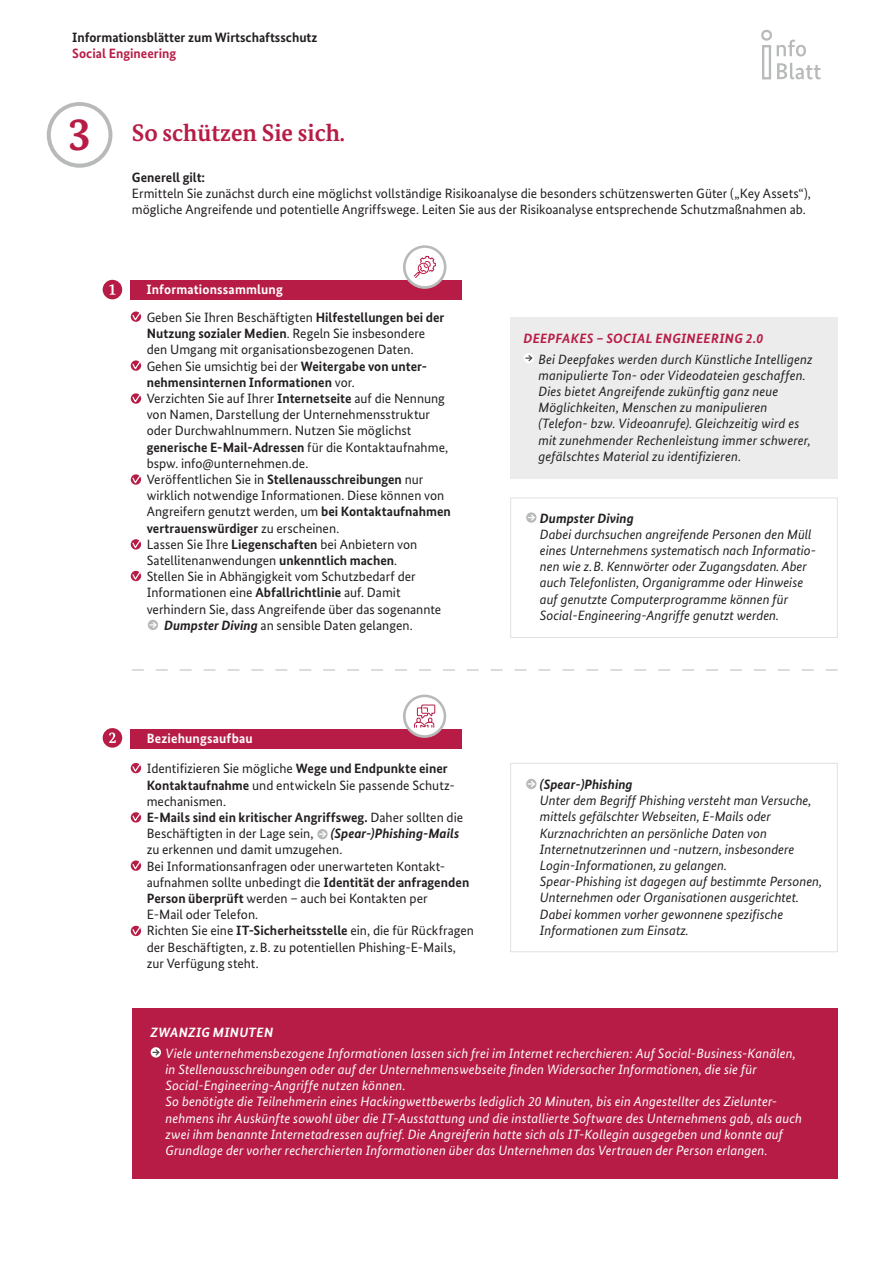
<style>
.page{position:relative;width:893px;height:1263px;background:#fff}
.page>*{position:absolute;margin:0;border:0;box-sizing:border-box;transform-origin:0 0}
.t1{font:700 46.5px "Bundes Serif";color:#b71c46}
.t2{font:700 24px "Bundes Serif";color:#b71c46}
.t3{font:13.5px/16.2px "Bundes Sans";color:#231f20}
.t4{font:italic 13.5px/16.2px "Bundes Sans";color:#231f20}
.t5{font:italic 13.5px/16.2px "Bundes Sans";letter-spacing:.01em;color:#fff}
.t6{font:700 13.5px/16.2px "Bundes Sans";color:#231f20}
.t7{font:700 13.5px "Bundes Sans";letter-spacing:.01em;color:#fff}
.t8{font:italic 700 13.5px "Bundes Sans";letter-spacing:.02em;color:#b71c46}
.t9{font:italic 700 13.5px "Bundes Sans";color:#231f20}
.t10{font:italic 700 13.5px "Bundes Sans";letter-spacing:.02em;color:#fff}
.s1{color:#b71c46}
.s2{font-weight:700}
.s3{font-weight:400}
.s4{font-weight:700;font-style:italic}
</style>
<div class="page">
<svg style="left:761px;top:30px;width:60px;height:49px"></svg>
<svg style="left:132px;top:670px;width:706px;height:1px"></svg>
<svg style="left:132px;top:311px;width:10px;height:10px"></svg>
<svg style="left:132px;top:360px;width:10px;height:10px"></svg>
<svg style="left:132px;top:393px;width:10px;height:10px"></svg>
<svg style="left:132px;top:474px;width:10px;height:10px"></svg>
<svg style="left:132px;top:539px;width:10px;height:10px"></svg>
<svg style="left:132px;top:570px;width:10px;height:10px"></svg>
<svg style="left:148px;top:620px;width:10px;height:10px"></svg>
<svg style="left:150px;top:621px;width:8px;height:8px"></svg>
<div style="left:131px;top:763px;width:10px;height:10px;background:#b71c46;border-radius:50%"></div>
<svg style="left:132px;top:762px;width:10px;height:10px"></svg>
<svg style="left:132px;top:812px;width:10px;height:10px"></svg>
<div style="left:317px;top:829px;width:11px;height:10px;background:#b8baba;border-radius:50%"></div>
<svg style="left:320px;top:830px;width:7px;height:8px"></svg>
<svg style="left:132px;top:860px;width:10px;height:10px"></svg>
<svg style="left:132px;top:925px;width:10px;height:10px"></svg>
<div style="left:47px;top:102px;width:65px;height:66px;background:#b8baba;border-radius:50%"></div>
<div style="left:51px;top:106px;width:58px;height:58px;background:#fff;border-radius:50%"></div>
<div style="left:510px;top:317px;width:328px;height:161px;background:#ececec"></div>
<svg style="left:524px;top:353px;width:10px;height:10px"></svg>
<svg style="left:526px;top:354px;width:8px;height:8px"></svg>
<div style="left:132px;top:1009px;width:706px;height:170px;background:#b71c46"></div>
<svg style="left:151px;top:1047px;width:10px;height:10px"></svg>
<svg style="left:153px;top:1048px;width:8px;height:9px"></svg>
<div style="left:103px;top:280px;width:19px;height:19px;background:#b71c46;border-radius:50%"></div>
<svg style="left:109px;top:284px;width:7px;height:11px"></svg>
<div style="left:130px;top:280px;width:331px;height:19px;background:#b71c46"></div>
<svg style="left:403px;top:245px;width:43px;height:44px"></svg>
<div style="left:406px;top:248px;width:38px;height:38px;background:#fff;border-radius:50%"></div>
<svg style="left:413px;top:256px;width:23px;height:22px"></svg>
<div style="left:103px;top:728px;width:19px;height:20px;background:#b71c46;border-radius:50%"></div>
<svg style="left:109px;top:732px;width:7px;height:11px"></svg>
<div style="left:130px;top:729px;width:331px;height:20px;background:#b71c46"></div>
<svg style="left:403px;top:695px;width:43px;height:43px"></svg>
<div style="left:406px;top:697px;width:38px;height:38px;background:#fff;border-radius:50%"></div>
<svg style="left:414px;top:704px;width:21px;height:24px"></svg>
<div style="left:510px;top:497px;width:328px;height:141px;border:1px solid #b8baba"></div>
<div style="left:526px;top:512px;width:10px;height:11px;background:#b8baba;border-radius:50%"></div>
<svg style="left:528px;top:513px;width:8px;height:9px"></svg>
<div style="left:510px;top:763px;width:328px;height:189px;border:1px solid #b8baba"></div>
<svg style="left:526px;top:779px;width:10px;height:10px"></svg>
<svg style="left:528px;top:780px;width:8px;height:8px"></svg>
<p class="t6" style="left:72px;top:29px;width:247px">Informationsblätter zum Wirtschaftsschutz<br><span class="s1">Social Engineering</span></p>
<p class="t1" style="left:68px;top:105px;width:25px">3</p>
<p class="t2" style="left:132px;top:118px;width:215px">So schützen Sie sich.</p>
<p class="t3" style="left:132px;top:169px;width:680px"><span class="s2">Generell gilt:<br></span>Ermitteln Sie zunächst durch eine möglichst vollständige Risikoanalyse die besonders schützenswerten Güter („Key Assets“), mögliche Angreifende und potentielle Angriffswege. Leiten Sie aus der Risikoanalyse entsprechende Schutzmaßnahmen ab.</p>
<p class="t7" style="left:147px;top:281px;width:138px">Informationssammlung</p>
<p class="t3" style="left:147px;top:309px;width:299px">Geben Sie Ihren Beschäftigten <span class="s2">Hilfestellungen bei der<br>Nutzung sozialer Medien</span>. Regeln Sie insbesondere den Umgang mit organisationsbezogenen Daten.</p>
<p class="t6" style="left:147px;top:358px;width:282px"><span class="s3">Gehen Sie umsichtig bei der</span> Weitergabe von unter&shy;nehmensinternen Informationen <span class="s3">vor.</span></p>
<p class="t3" style="left:147px;top:390px;width:303px">Verzichten Sie auf Ihrer <span class="s2">Internetseite</span> auf die Nennung von Namen, Darstellung der Unternehmensstruktur oder Durchwahlnummern. Nutzen Sie möglichst <span class="s2">generische E-Mail-Adressen</span> für die Kontaktaufnahme, bspw. info@unternehmen.de.</p>
<p class="t3" style="left:147px;top:471px;width:306px">Veröffentlichen Sie in <span class="s2">Stellenausschreibungen</span> nur wirklich notwendige Informationen. Diese können von Angreifern genutzt werden, um <span class="s2">bei Kontaktaufnahmen vertrauenswürdiger</span> zu erscheinen.</p>
<p class="t3" style="left:147px;top:536px;width:272px">Lassen Sie Ihre <span class="s2">Liegenschaften</span> bei Anbietern von<br>Satellitenanwendungen <span class="s2">unkenntlich machen</span>.</p>
<p class="t3" style="left:147px;top:568px;width:296px">Stellen Sie in Abhängigkeit vom Schutzbedarf der<br>Informationen eine <span class="s2">Abfallrichtlinie</span> auf. Damit verhindern Sie, dass Angreifende über das sogenannte</p>
<p class="t3" style="left:164px;top:617px;width:250px"><span class="s4">Dumpster Diving</span> an sensible Daten gelangen.</p>
<p class="t7" style="left:147px;top:730px;width:107px">Beziehungsaufbau</p>
<p class="t3" style="left:147px;top:760px;width:310px">Identifizieren Sie mögliche <span class="s2">Wege und Endpunkte einer<br>Kontaktaufnahme</span> und entwickeln Sie passende Schutz&shy;mechanismen.</p>
<p class="t3" style="left:147px;top:809px;width:318px"><span class="s2">E-Mails sind ein kritischer Angriffsweg.</span> Daher sollten die<br>Beschäftigten in der Lage sein,</p>
<p class="t3" style="left:147px;top:825px;width:314px;text-indent:184px"><span class="s4">(Spear-)Phishing-Mails </span>zu erkennen und damit umzugehen.</p>
<p class="t3" style="left:147px;top:858px;width:324px">Bei Informationsanfragen oder unerwarteten Kontakt&shy;aufnahmen sollte unbedingt die <span class="s2">Identität der anfragenden Person überprüft</span> werden – auch bei Kontakten per<br>E-Mail oder Telefon.</p>
<p class="t3" style="left:147px;top:922px;width:329px">Richten Sie eine <span class="s2">IT-Sicherheitsstelle</span> ein, die für Rückfragen der Beschäftigten, z.B. zu potentiellen Phishing-E-Mails, zur Verfügung steht.</p>
<p class="t8" style="left:523px;top:330px;width:241px">DEEPFAKES – SOCIAL ENGINEERING 2.0</p>
<p class="t4" style="left:538px;top:351px;width:276px">Bei Deepfakes werden durch Künstliche Intelligenz manipulierte Ton- oder Videodateien geschaffen.<br>Dies bietet Angreifende zukünftig ganz neue Möglichkeiten, Menschen zu manipulieren (Telefon- bzw. Videoanrufe). Gleichzeitig wird es mit zunehmender Rechenleistung immer schwerer, gefälschtes Material zu identifizieren.</p>
<p class="t9" style="left:540px;top:510px;width:95px">Dumpster Diving</p>
<p class="t4" style="left:540px;top:526px;width:278px">Dabei durchsuchen angreifende Personen den Müll eines Unternehmens systematisch nach Informatio&shy;nen wie z.B. Kennwörter oder Zugangsdaten. Aber auch Telefonlisten, Organigramme oder Hinweise auf genutzte Computerprogramme können für Social-Engineering-Angriffe genutzt werden.</p>
<p class="t9" style="left:540px;top:776px;width:94px">(Spear-)Phishing</p>
<p class="t4" style="left:540px;top:792px;width:273px">Unter dem Begriff Phishing versteht man Versuche, mittels gefälschter Webseiten, E-Mails oder Kurznachrichten an persönliche Daten von Internetnutzerinnen und -nutzern, insbesondere Login-Informationen, zu gelangen.</p>
<p class="t4" style="left:540px;top:873px;width:284px">Spear-Phishing ist dagegen auf bestimmte Personen, Unternehmen oder Organisationen ausgerichtet.<br>Dabei kommen vorher gewonnene spezifische Informationen zum Einsatz.</p>
<p class="t10" style="left:151px;top:1024px;width:124px">ZWANZIG MINUTEN</p>
<p class="t5" style="left:165px;top:1045px;width:632px">Viele unternehmensbezogene Informationen lassen sich frei im Internet recherchieren: Auf Social-Business-Kanälen, in Stellenausschreibungen oder auf der Unternehmenswebseite finden Widersacher Informationen, die sie für<br>Social-Engineering-Angriffe nutzen können.</p>
<p class="t5" style="left:165px;top:1093px;width:638px">So benötigte die Teilnehmerin eines Hackingwettbewerbs lediglich 20 Minuten, bis ein Angestellter des Zielunter&shy;nehmens ihr Auskünfte sowohl über die IT-Ausstattung und die installierte Software des Unternehmens gab, als auch zwei ihm benannte Internetadressen aufrief. Die Angreiferin hatte sich als IT-Kollegin ausgegeben und konnte auf Grundlage der vorher recherchierten Informationen über das Unternehmen das Vertrauen der Person erlangen.</p>
</div>
